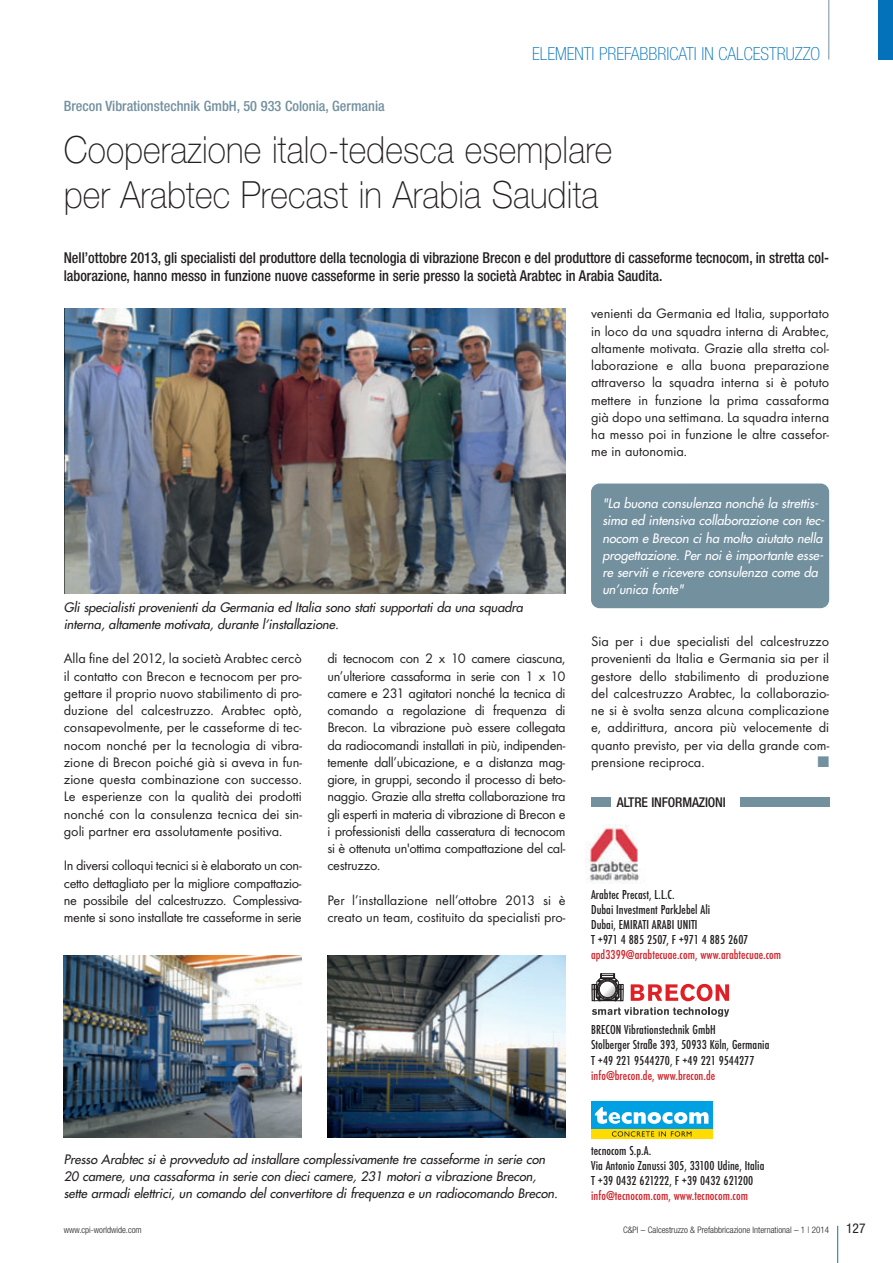
<style>
.page{position:relative;width:893px;height:1263px;background:#fff}
.page>*{position:absolute;margin:0;border:0;box-sizing:border-box;transform-origin:0 0}
.t1{font:100 37.5px/45px "Helvetica Neue";letter-spacing:.005em;color:#231f20;scale:.9 1}
.t2{font:100 condensed 18px "Helvetica Neue";color:#0372bb}
.t3{font:500 condensed 15px/18.8px "Helvetica Neue";color:#231f20;scale:.95 1}
.t4{font:14.25px/17.2px "Futura T";color:#231f20;text-align:justify}
.t5{font:500 condensed 14.25px "Helvetica Neue";color:#73909f}
.t6{font:14.25px "European Pi Three";color:#73909f}
.t7{font:500 condensed 13.5px/15px "Futura T";letter-spacing:.005em;color:#231f20}
.t8{font:500 condensed 13.5px "Helvetica Neue";letter-spacing:-.01em;color:#231f20}
.t9{font:condensed 13.5px "Helvetica Neue";color:#231f20}
.t10{font:italic 12.75px/17.2px "Futura";letter-spacing:-.005em;color:#231f20}
.t11{font:italic 12.75px/17.2px "Futura";color:#fff}
.t12{font:300 condensed 9px "Helvetica Neue";color:#231f20}
.s1{color:#d1232a}
</style>
<div class="page">
<hr style="left:837px;top:1226px;width:1px;height:37px;background:#0372bb">
<hr style="left:828px;top:0;width:1px;height:60px;background:#73909f">
<div style="left:878px;top:0;width:15px;height:60px;background:#0372bb"></div>
<img style="left:586px;top:824px;width:53px;height:60px">
<svg style="left:592px;top:973px;width:137px;height:44px"></svg>
<div style="left:591px;top:1101px;width:121px;height:28px;background:#00a1e3"></div>
<div style="left:591px;top:1129px;width:121px;height:10px;background:#ffdc01"></div>
<svg style="left:595px;top:1107px;width:113px;height:17px"></svg>
<svg style="left:612px;top:1131px;width:79px;height:5px"></svg>
<div style="left:591px;top:797px;width:19px;height:10px;background:#73909f"></div>
<div style="left:740px;top:797px;width:89px;height:10px;background:#73909f"></div>
<img style="left:65px;top:308px;width:501px;height:286px">
<img style="left:64px;top:956px;width:238px;height:182px">
<img style="left:327px;top:956px;width:239px;height:182px">
<div style="left:591px;top:483px;width:238px;height:125px;background:#73909f;border-radius:9px"></div>
<p class="t5" style="left:64px;top:101px;width:322px">Brecon Vibrationstechnik GmbH, 50 933 Colonia, Germania</p>
<p class="t2" style="left:532px;top:47px;width:290px">ELEMENTI PREFABBRICATI IN CALCESTRUZZO</p>
<p class="t1" style="left:64px;top:130px;width:611px">Cooperazione italo-tedesca esemplare per Arabtec Precast in Arabia Saudita</p>
<p class="t3" style="left:64px;top:249px;width:807px">Nell’ottobre 2013, gli specialisti del produttore della tecnologia di vibrazione Brecon e del produttore di casseforme tecnocom, in stretta col&shy;laborazione, hanno messo in funzione nuove casseforme in serie presso la società Arabtec in Arabia Saudita.</p>
<p class="t4" style="left:591px;top:306px;width:240px">venienti da Germania ed Italia, supportato in loco da una squadra interna di Arabtec, altamente motivata. Grazie alla stretta col&shy;laborazione e alla buona preparazione attraverso la squadra interna si è potuto mettere in funzione la prima cassaforma già dopo una settimana. La squadra interna ha messo poi in funzione le altre cassefor&shy;me in autonomia.</p>
<p class="t10" style="left:64px;top:599px;width:463px">Gli specialisti provenienti da Germania ed Italia sono stati supportati da una squadra interna, altamente motivata, durante l’installazione.</p>
<p class="t4" style="left:64px;top:651px;width:240px">Alla fine del 2012, la società Arabtec cercò il contatto con Brecon e tecnocom per pro&shy;gettare il proprio nuovo stabilimento di pro&shy;duzione del calcestruzzo. Arabtec optò, consapevolmente, per le casseforme di tec&shy;nocom nonché per la tecnologia di vibra&shy;zione di Brecon poiché già si aveva in fun&shy;zione questa combinazione con successo.<br>Le esperienze con la qualità dei prodotti nonché con la consulenza tecnica dei sin&shy;goli partner era assolutamente positiva.</p>
<p class="t4" style="left:64px;top:858px;width:240px">In diversi colloqui tecnici si è elaborato un con&shy;cetto dettagliato per la migliore compattazio&shy;ne possibile del calcestruzzo. Com plessiva - mente si sono installate tre casseforme in serie</p>
<p class="t4" style="left:327px;top:651px;width:240px">di tecnocom con 2 x 10 camere ciascuna, un’ulteriore cassaforma in serie con 1 x 10 camere e 231 agitatori nonché la tecnica di comando a regolazione di frequenza di Brecon. La vibrazione può essere collegata da radiocomandi installati in più, indipenden&shy;temente dall’ubicazione, e a distanza mag&shy;giore, in gruppi, secondo il processo di beto&shy;naggio. Grazie alla stretta collaborazione tra gli esperti in materia di vibrazione di Brecon e i professionisti della casseratura di tecnocom si è ottenuta un'ottima compattazione del cal&shy;cestruzzo.</p>
<p class="t4" style="left:327px;top:893px;width:240px">Per l’installazione nell’ottobre 2013 si è creato un team, costituito da specialisti pro-</p>
<p class="t10" style="left:64px;top:1151px;width:498px">Presso Arabtec si è provveduto ad installare complessivamente tre casseforme in serie con<br>20 camere, una cassaforma in serie con dieci camere, 231 motori a vibrazione Brecon, sette armadi elettrici, un comando del convertitore di frequenza e un radiocomando Brecon.</p>
<p class="t11" style="left:602px;top:496px;width:226px">"La buona consulenza nonché la strettis&shy;sima ed intensiva collaborazione con tec&shy;nocom e Brecon ci ha molto aiutato nella progettazione. Per noi è importante esse&shy;re serviti e ricevere consulenza come da un’unica fonte"</p>
<p class="t4" style="left:591px;top:634px;width:240px">Sia per i due specialisti del calcestruzzo provenienti da Italia e Germania sia per il gestore dello stabilimento di produzione del calcestruzzo Arabtec, la collaborazio&shy;ne si è svolta senza alcuna complicazione e, addirittura, ancora più velocemente di quanto previsto, per via della grande com&shy;prensione reciproca.</p>
<p class="t6" style="left:817px;top:754px;width:13px">-</p>
<p class="t8" style="left:617px;top:797px;width:111px">ALTRE INFORMAZIONI</p>
<p class="t7" style="left:591px;top:888px;width:192px">Arabtec Precast, L.L.C.<br>Dubai Investment ParkJebel Ali<br>Dubai, EMIRATI ARABI UNITI<br>T +971 4 885 2507, F +971 4 885 2607 <span class="s1">apd3399@arabtecuae.com, www.arabtecuae.com</span></p>
<p class="t7" style="left:591px;top:1023px;width:180px">BRECON Vibrationstechnik GmbH<br>Stolberger Straße 393, 50933 Köln, Germania T +49 221 9544270, F +49 221 9544277 <span class="s1">info@brecon.de, www.brecon.de</span></p>
<p class="t7" style="left:591px;top:1143px;width:175px">tecnocom S.p.A.<br>Via Antonio Zanussi 305, 33100 Udine, Italia T +39 0432 621222, F +39 0432 621200 <span class="s1">info@tecnocom.com, www.tecnocom.com</span></p>
<p class="t12" style="left:64px;top:1226px;width:79px">www.cpi-worldwide.com</p>
<p class="t12" style="left:623px;top:1226px;width:208px">C&amp;PI – Calcestruzzo &amp; Prefabbricazione International – 1 | 2014</p>
<p class="t9" style="left:846px;top:1223px;width:21px">127</p>
</div>
